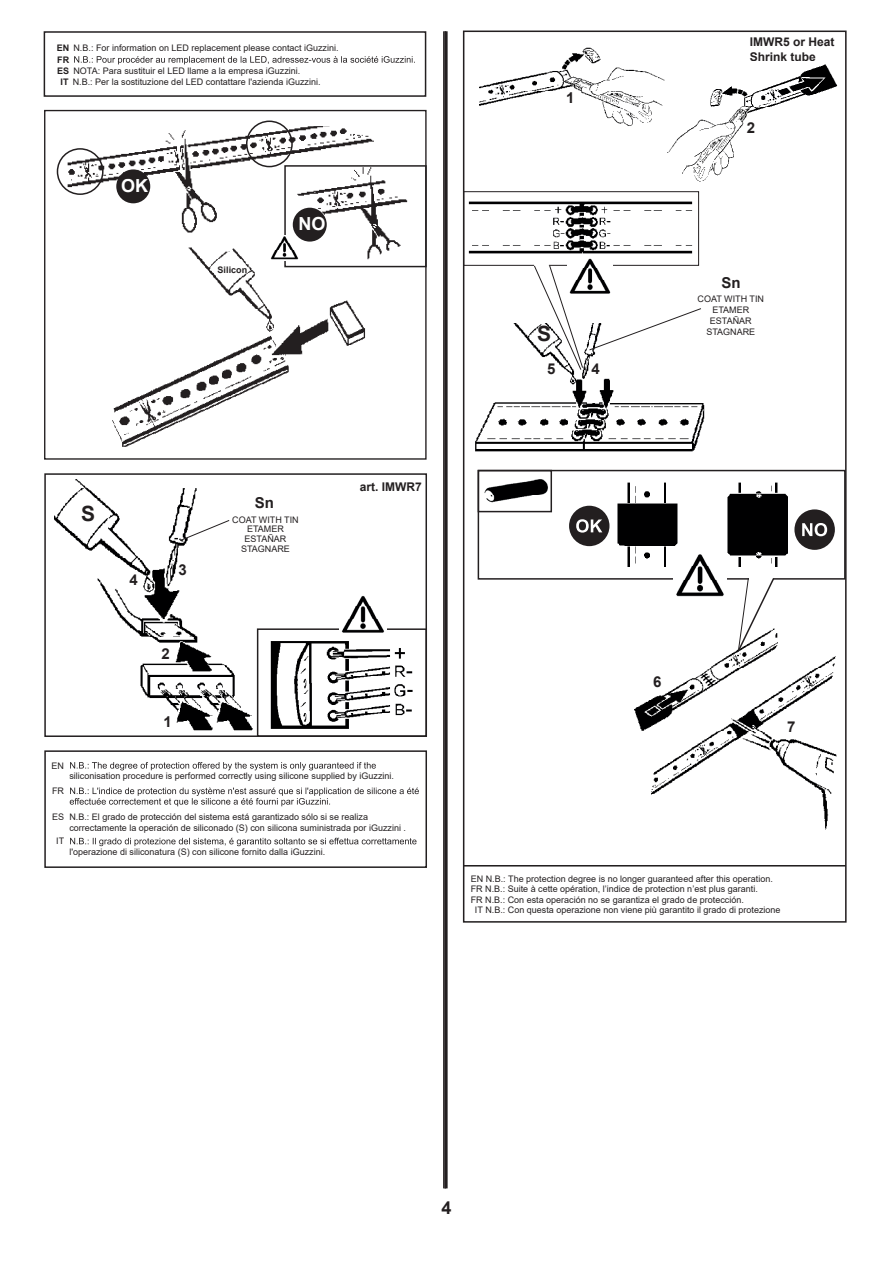
<style>
.page{position:relative;width:893px;height:1263px;background:#fff}
.page>*{position:absolute;margin:0;border:0;box-sizing:border-box;transform-origin:0 0}
.t1{font:700 21px "Arial";color:#231f20}
.t2{font:700 18px "Arial";color:#fff}
.t3{font:700 18px "Arial";color:#231f20}
.t4{font:700 15px "Arial";color:#231f20}
.t5{font:700 12px/14.4px "Arial";color:#231f20}
.t6{font:9px/11.4px "Arial";color:#231f20}
.t7{font:700 9px "Arial";color:#231f20}
.s1{font-weight:700}
</style>
<div class="page">
<hr style="left:443px;top:31px;width:2px;height:1157px;background:#231f20">
<hr style="left:445px;top:31px;width:3px;height:1157px;background:#231f20">
<div style="left:44px;top:110px;width:383px;height:350px;border:1px solid #231f20"></div>
<div style="left:44px;top:31px;width:382px;height:66px;border:2px solid #231f20"></div>
<svg style="left:74px;top:56px;width:341px;height:8px"></svg>
<div style="left:57px;top:148px;width:47px;height:47px;border:2px solid #231f20;border-radius:50%"></div>
<div style="left:246px;top:121px;width:47px;height:46px;border:2px solid #231f20;border-radius:50%"></div>
<div style="left:284px;top:165px;width:143px;height:102px;border:2px solid #231f20"></div>
<img style="left:66px;top:124px;width:341px;height:131px">
<img style="left:105px;top:240px;width:265px;height:207px">
<div style="left:44px;top:750px;width:383px;height:118px;border:1px solid #231f20"></div>
<svg style="left:70px;top:762px;width:306px;height:8px"></svg>
<svg style="left:70px;top:787px;width:349px;height:19px"></svg>
<svg style="left:70px;top:838px;width:346px;height:8px"></svg>
<img style="left:270px;top:641px;width:143px;height:88px">
<div style="left:44px;top:473px;width:383px;height:264px;border:2px solid #231f20"></div>
<img style="left:54px;top:480px;width:203px;height:250px">
<svg style="left:179px;top:519px;width:51px;height:22px"></svg>
<div style="left:257px;top:628px;width:170px;height:109px;border:2px solid #231f20"></div>
<img style="left:339px;top:596px;width:48px;height:37px">
<img style="left:634px;top:633px;width:203px;height:197px">
<img style="left:617px;top:482px;width:171px;height:85px">
<div style="left:478px;top:470px;width:368px;height:110px;border:2px solid #231f20"></div>
<img style="left:484px;top:479px;width:64px;height:24px">
<div style="left:478px;top:470px;width:74px;height:42px;border:2px solid #231f20"></div>
<div style="left:569px;top:506px;width:40px;height:40px;background:#231f20;border-radius:50%"></div>
<div style="left:794px;top:509px;width:41px;height:41px;background:#231f20;border-radius:50%"></div>
<svg style="left:802px;top:523px;width:25px;height:13px"></svg>
<svg style="left:737px;top:577px;width:38px;height:75px"></svg>
<img style="left:673px;top:553px;width:53px;height:44px">
<svg style="left:576px;top:519px;width:26px;height:14px"></svg>
<div style="left:463px;top:31px;width:384px;height:892px;border:2px solid #231f20"></div>
<img style="left:475px;top:323px;width:230px;height:129px">
<svg style="left:589px;top:308px;width:113px;height:43px"></svg>
<div style="left:463px;top:191px;width:236px;height:75px;border:1px solid #231f20"></div>
<img style="left:568px;top:258px;width:45px;height:36px">
<hr style="left:534px;top:264px;width:15px;height:4px;background:#fff">
<svg style="left:533px;top:265px;width:50px;height:106px"></svg>
<img style="left:468px;top:201px;width:225px;height:53px">
<img style="left:667px;top:64px;width:171px;height:118px">
<img style="left:480px;top:47px;width:196px;height:91px">
<hr style="left:464px;top:865px;width:382px;height:1px;background:#231f20">
<p class="t6" style="left:57px;top:42px;width:283px"><span class="s1">EN</span> N.B.: For information on LED replacement please contact iGuzzini.<br><span class="s1">FR<br>ES</span> NOTA: Para sustituir el LED llame a la empresa iGuzzini.</p>
<p class="t6" style="left:60px;top:76px;width:262px"><span class="s1">IT</span> N.B.: Per la sostituzione del LED contattare l'azienda iGuzzini.</p>
<h2 class="t2" style="left:121px;top:173px;width:28px">OK</h2>
<p class="t7" style="left:218px;top:264px;width:31px">Silicon</p>
<h2 class="t2" style="left:298px;top:211px;width:28px">NO</h2>
<h1 class="t1" style="left:81px;top:498px;width:16px">S</h1>
<h3 class="t4" style="left:130px;top:569px;width:10px">4</h3>
<h3 class="t4" style="left:178px;top:559px;width:10px">3</h3>
<h3 class="t4" style="left:161px;top:643px;width:10px">2</h3>
<h3 class="t4" style="left:164px;top:711px;width:10px">1</h3>
<h3 class="t4" style="left:255px;top:492px;width:21px">Sn</h3>
<p class="t6" style="left:241px;top:543px;width:50px">STAGNARE</p>
<p class="t6" style="left:232px;top:514px;width:68px;line-height:9.9px;text-align:center">COAT WITH TIN<br>ETAMER<br>ESTAÑAR</p>
<h3 class="t5" style="left:360px;top:479px;width:64px">art. IMWR7</h3>
<p class="t6" style="left:52px;top:760px;width:14px">EN</p>
<p class="t6" style="left:52px;top:785px;width:13px">FR</p>
<p class="t6" style="left:52px;top:811px;width:14px">ES</p>
<p class="t6" style="left:69px;top:770px;width:326px">siliconisation procedure is performed correctly using silicone supplied by iGuzzini.</p>
<p class="t6" style="left:69px;top:812px;width:338px;line-height:10.5px">N.B.: El grado de protección del sistema está garantizado sólo si se realiza correctamente la operación de siliconado (S) con silicona suministrada por iGuzzini .</p>
<p class="t6" style="left:69px;top:846px;width:257px">l'operazione di siliconatura (S) con silicone fornito dalla iGuzzini.</p>
<p class="t6" style="left:56px;top:835px;width:10px">IT</p>
<h3 class="t4" style="left:566px;top:88px;width:10px">1</h3>
<h1 class="t1" style="left:537px;top:318px;width:16px">S</h1>
<h3 class="t4" style="left:547px;top:359px;width:10px">5</h3>
<h3 class="t4" style="left:592px;top:359px;width:10px">4</h3>
<h3 class="t5" style="left:750px;top:35px;width:86px">IMWR5 or Heat<br>Shrink tube</h3>
<h3 class="t4" style="left:747px;top:118px;width:10px">2</h3>
<h3 class="t4" style="left:722px;top:272px;width:21px">Sn</h3>
<p class="t6" style="left:697px;top:294px;width:68px;line-height:10.9px;text-align:center">COAT WITH TIN<br>ETAMER<br>ESTAÑAR</p>
<p class="t6" style="left:706px;top:326px;width:50px">STAGNARE</p>
<h3 class="t4" style="left:653px;top:671px;width:10px">6</h3>
<h3 class="t4" style="left:787px;top:716px;width:10px">7</h3>
<p class="t6" style="left:471px;top:873px;width:304px;line-height:10.8px">EN N.B.: The protection degree is no longer guaranteed after this operation.<br>FR N.B.: Suite à cette opération, l’indice de protection n’est plus garanti.<br>FR N.B.: Con esta operación no se garantiza el grado de protección.</p>
<p class="t6" style="left:475px;top:904px;width:307px">IT N.B.: Con questa operazione non viene più garantito il grado di protezione</p>
<h2 class="t3" style="left:441px;top:1195px;width:12px">4</h2>
</div>
